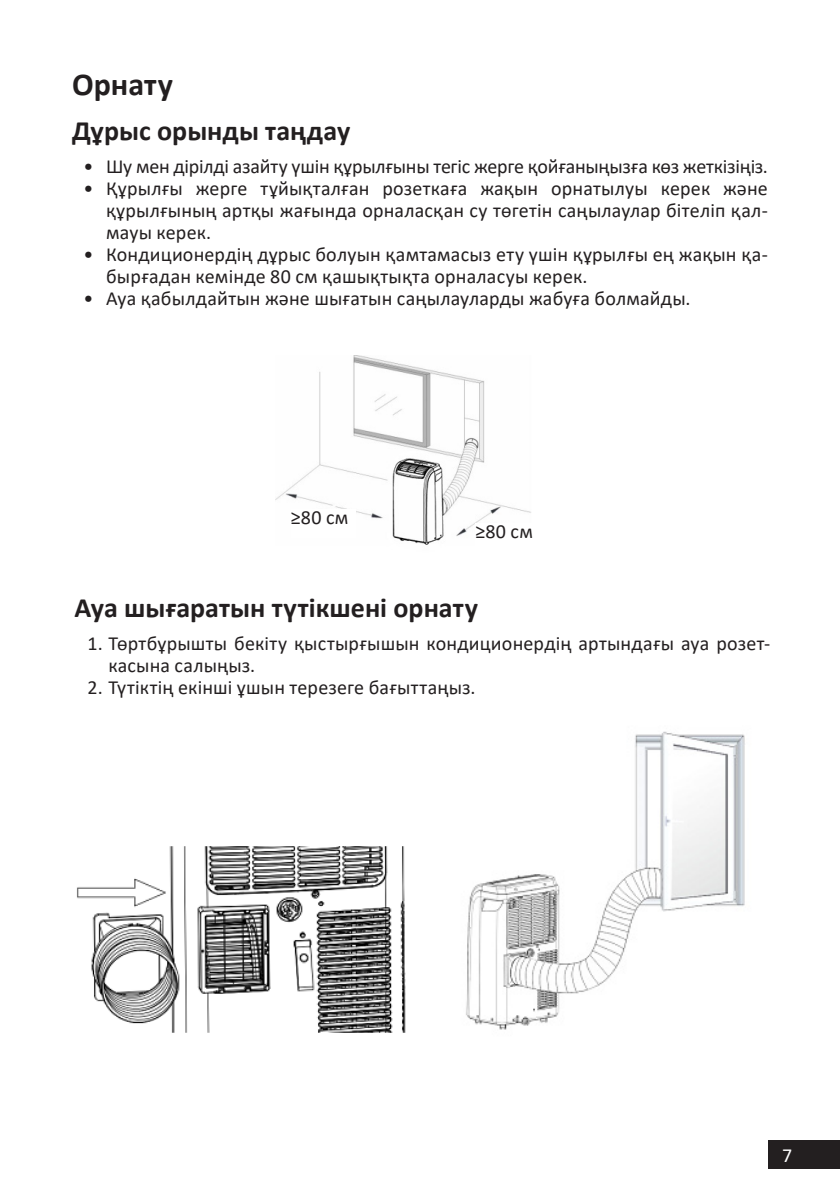
<style>
.page{position:relative;width:840px;height:1191px;background:#fff}
.page>*{position:absolute;margin:0;border:0;box-sizing:border-box;transform-origin:0 0}
.Заголовок_16{font:700 32px "Calibri";color:#231f20}
.Заголовок_14{font:700 28px "Calibri";color:#231f20}
.t1{font:20px/22px "Calibri";letter-spacing:.005em;color:#231f20}
.t2{font:20px "Calibri";color:#fff}
</style>
<div class="page">
<div style="left:767px;top:1140px;width:72px;height:29px;background:#231f20"></div>
<img style="left:275px;top:356px;width:255px;height:189px">
<div style="left:475px;top:523px;width:65px;height:29px;background:#fff"></div>
<div style="left:291px;top:509px;width:64px;height:29px;background:#fff"></div>
<img style="left:77px;top:846px;width:329px;height:187px">
<img style="left:466px;top:731px;width:279px;height:299px">
<p class="Заголовок_16" style="left:72px;top:62px;width:102px">Орнату</p>
<p class="Заголовок_14" style="left:72px;top:111px;width:280px">Дұрыс орынды таңдау</p>
<p class="t1" style="left:83px;top:155px;width:685px">• Шу мен дірілді азайту үшін құрылғыны тегіс жерге қойғаныңызға көз жеткізіңіз.</p>
<p class="t1" style="left:106px;top:177px;width:663px;text-align:justify;text-indent:-23px">• Құрылғы жерге тұйықталған розеткаға жақын орнатылуы керек және құрылғының артқы жағында орналасқан су төгетін саңылаулар бітеліп қал&shy;мауы керек.</p>
<p class="t1" style="left:106px;top:243px;width:663px;text-indent:-23px">• Кондиционердің дұрыс болуын қамтамасыз ету үшін құрылғы ең жақын қа&shy;бырғадан кемінде 80 см қашықтықта орналасуы керек.</p>
<p class="t1" style="left:83px;top:287px;width:608px">• Ауа қабылдайтын және шығатын саңылауларды жабуға болмайды.</p>
<p class="t1" style="left:291px;top:506px;width:59px">≥80 см</p>
<p class="t1" style="left:475px;top:520px;width:59px">≥80 см</p>
<p class="Заголовок_14" style="left:74px;top:587px;width:405px">Ауа шығаратын түтікшені орнату</p>
<p class="t1" style="left:108px;top:631px;width:663px;text-indent:-21px">1. Төртбұрышты бекіту қыстырғышын кондиционердің артындағы ауа розет&shy;касына салыңыз.</p>
<p class="t1" style="left:88px;top:675px;width:389px">2. Түтіктің екінші ұшын терезеге бағыттаңыз.</p>
<p class="t2" style="left:781px;top:1142px;width:12px">7</p>
</div>
